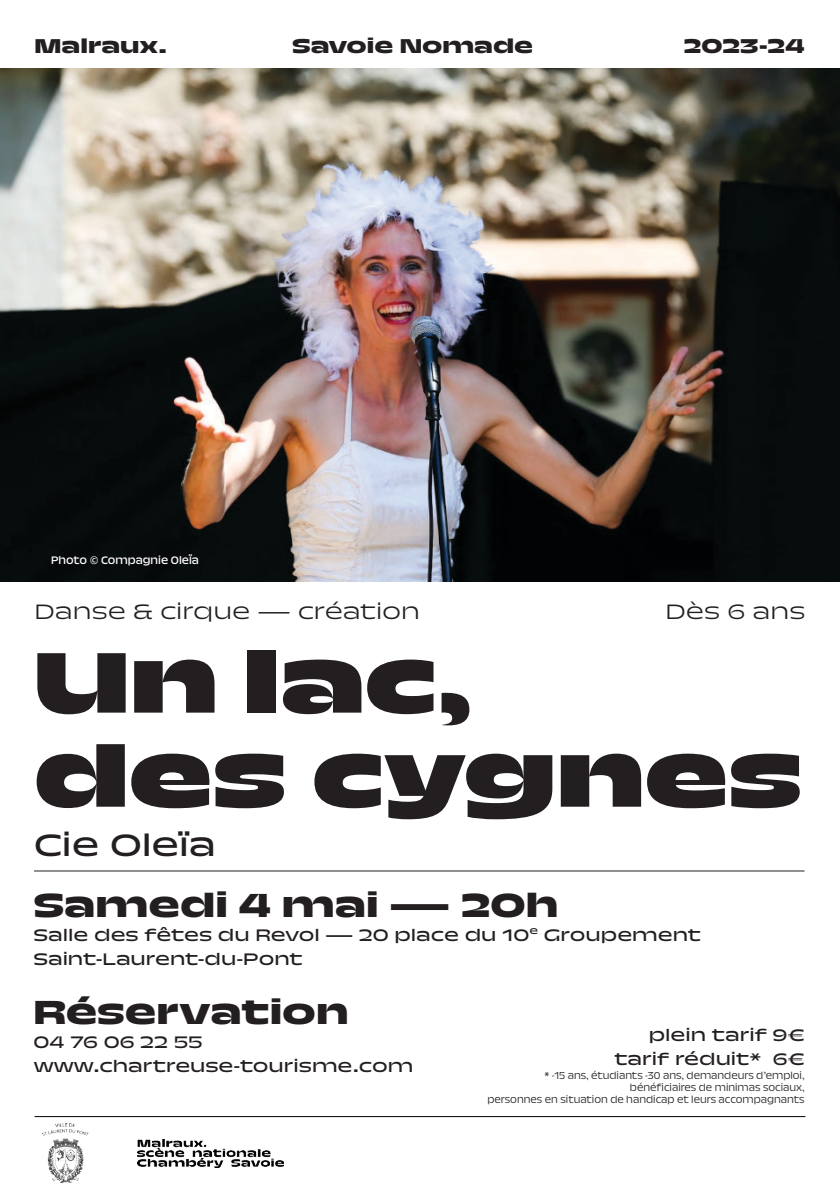
<style>
.page{position:relative;width:840px;height:1191px;background:#fff}
.page>*{position:absolute;margin:0;border:0;box-sizing:border-box;transform-origin:0 0}
.t1{font:103px/94px "Trois Mille Black 25";letter-spacing:.005em;color:#231f20}
.t2{font:40px "Trois Mille Bold 25";color:#231f20}
.t3{font:37px "Trois Mille Regular 25";color:#231f20}
.t4{font:25px "Trois Mille Light 25";color:#231f20}
.t5{font:24px "Trois Mille Bold 25";color:#231f20}
.t6{font:20px/24px "Trois Mille Regular 25";color:#231f20}
.t7{font:13px "Trois Mille Regular 20";color:#fff}
.t8{font:12px/12px "Trois Mille Light 20";color:#231f20;text-align:right}
</style>
<div class="page">
<img style="left:0;top:69px;width:839px;height:512px">
<hr style="left:34px;top:870px;width:770px;height:1px;background:#231f20">
<img style="left:138px;top:1139px;width:145px;height:28px">
<hr style="left:35px;top:1116px;width:769px;height:1px;background:#000">
<img style="left:42px;top:1123px;width:46px;height:60px">
<p class="t5" style="left:35px;top:34px;width:134px">Malraux.</p>
<p class="t5" style="left:292px;top:34px;width:242px">Savoie Nomade</p>
<p class="t5" style="left:683px;top:34px;width:122px">2023-24</p>
<p class="t7" style="left:51px;top:554px;width:149px">Photo © Compagnie OleÏa</p>
<p class="t4" style="left:35px;top:598px;width:387px">Danse &amp; cirque — création</p>
<p class="t4" style="left:665px;top:598px;width:141px">Dès 6 ans</p>
<p class="t1" style="left:34px;top:644px;width:768px">Un lac,<br>des cygnes</p>
<p class="t3" style="left:34px;top:826px;width:183px">Cie Oleïa</p>
<p class="t2" style="left:33px;top:885px;width:526px">Samedi 4 mai — 20h</p>
<p class="t6" style="left:33px;top:923px;width:669px">Salle des fêtes du Revol — 20 place du 10<sup>e</sup> Groupement<br>Saint-Laurent-du-Pont</p>
<p class="t2" style="left:33px;top:992px;width:317px">Réservation</p>
<p class="t6" style="left:33px;top:1030px;width:381px">04 76 06 22 55 www.chartreuse-tourisme.com</p>
<p class="t6" style="left:614px;top:1022px;width:192px;text-align:right">plein tarif 9€ tarif réduit* 6€</p>
<p class="t8" style="left:487px;top:1069px;width:318px">* -15 ans, étudiants -30 ans, demandeurs d’emploi, bénéficiaires de minimas sociaux,<br>personnes en situation de handicap et leurs accompagnants</p>
</div>
